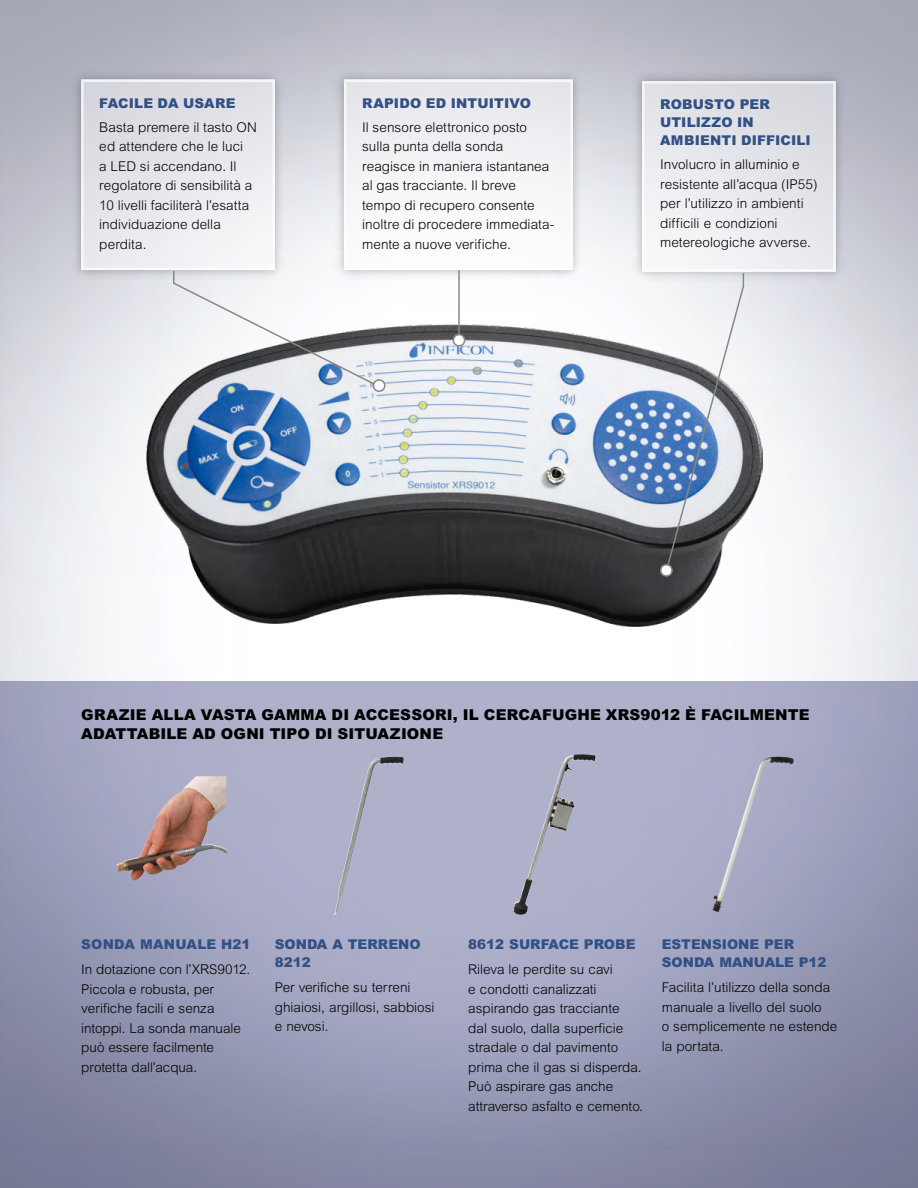
<style>
.page{position:relative;width:918px;height:1188px;background:#fff}
.page>*{position:absolute;margin:0;border:0;box-sizing:border-box;transform-origin:0 0}
.t1{font:900 15px/19.5px "Arial MT Std";letter-spacing:.01em;color:#000}
.t2{font:300 13.5px/19.5px "Arial MT Std";color:#000}
.t3{font:900 13.5px/18px "Arial MT Std";color:#325084}
</style>
<div class="page">
<img style="left:146px;top:324px;width:617px;height:303px">
<div style="left:71px;top:70px;width:214px;height:210px;background:#c6c6c6;opacity:.75"></div>
<div style="left:81px;top:80px;width:194px;height:190px;background:linear-gradient(to right,#dedfe5,#eeeff2)"></div>
<svg style="left:0;top:681px;width:918px;height:507px;background:#9a9db8"></svg>
<div style="left:334px;top:70px;width:249px;height:210px;background:#c6c6c6;opacity:.75"></div>
<div style="left:344px;top:80px;width:229px;height:190px;background:linear-gradient(to bottom,#e5e7eb,#fff)"></div>
<img style="left:116px;top:776px;width:80px;height:105px">
<img style="left:334px;top:756px;width:70px;height:163px">
<img style="left:513px;top:754px;width:69px;height:161px">
<svg style="left:172px;top:269px;width:213px;height:125px"></svg>
<hr style="left:458px;top:270px;width:2px;height:68px;background:#878787">
<svg style="left:451px;top:332px;width:14px;height:17px"></svg>
<div style="left:632px;top:71px;width:214px;height:211px;background:#c6c6c6;opacity:.75"></div>
<div style="left:642px;top:81px;width:194px;height:191px;background:linear-gradient(to right,#eeeff2,#e0e1e6)"></div>
<svg style="left:658px;top:272px;width:87px;height:307px"></svg>
<img style="left:712px;top:757px;width:82px;height:156px">
<p class="t3" style="left:99px;top:93px;width:138px">FACILE DA USARE</p>
<p class="t2" style="left:99px;top:117px;width:159px">Basta premere il tasto ON ed attendere che le luci<br>a LED si accendano. Il regolatore di sensibilità a<br>10 livelli faciliterà l’esatta individuazione della perdita.</p>
<p class="t3" style="left:362px;top:93px;width:170px">RAPIDO ED INTUITIVO</p>
<p class="t2" style="left:362px;top:117px;width:194px">Il sensore elettronico posto sulla punta della sonda reagisce in maniera istantanea al gas tracciante. Il breve tempo di recupero consente inoltre di procedere immediata&shy;mente a nuove verifiche.</p>
<p class="t3" style="left:660px;top:95px;width:152px">ROBUSTO PER<br>UTILIZZO IN<br>AMBIENTI DIFFICILI</p>
<p class="t2" style="left:660px;top:155px;width:159px">Involucro in alluminio e resistente all’acqua (IP55) per l’utilizzo in ambienti difficili e condizioni metereologiche avverse.</p>
<p class="t1" style="left:81px;top:704px;width:730px">GRAZIE ALLA VASTA GAMMA DI ACCESSORI, IL CERCAFUGHE XRS9012 È FACILMENTE<br>ADATTABILE AD OGNI TIPO DI SITUAZIONE</p>
<p class="t3" style="left:81px;top:935px;width:171px">SONDA MANUALE H21</p>
<p class="t2" style="left:81px;top:960px;width:170px">In dotazione con l’XRS9012.<br>Piccola e robusta, per verifiche facili e senza intoppi. La sonda manuale può essere facilmente protetta dall’acqua.</p>
<p class="t3" style="left:275px;top:935px;width:147px">SONDA A TERRENO<br>8212</p>
<p class="t2" style="left:275px;top:978px;width:161px">Per verifiche su terreni ghiaiosi, argillosi, sabbiosi e nevosi.</p>
<p class="t3" style="left:468px;top:935px;width:169px">8612 SURFACE PROBE</p>
<p class="t2" style="left:468px;top:960px;width:176px">Rileva le perdite su cavi<br>e condotti canalizzati aspirando gas tracciante<br>dal suolo, dalla superficie stradale o dal pavimento prima che il gas si disperda.<br>Può aspirare gas anche attraverso asfalto e cemento.</p>
<p class="t3" style="left:662px;top:935px;width:166px">ESTENSIONE PER<br>SONDA MANUALE P12</p>
<p class="t2" style="left:662px;top:978px;width:177px">Facilita l’utilizzo della sonda manuale a livello del suolo<br>o semplicemente ne estende la portata.</p>
</div>
